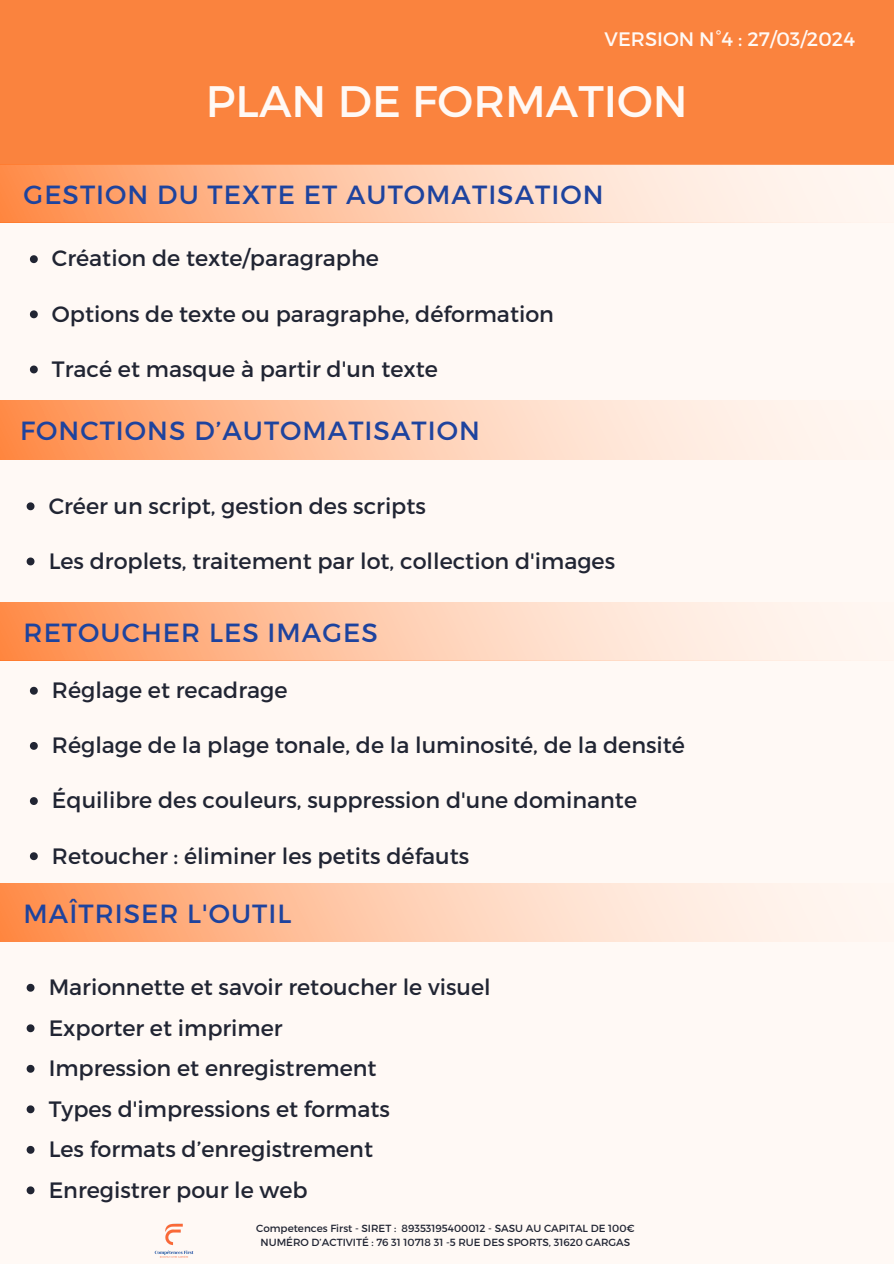
<style>
.page{position:relative;width:894px;height:1264px;background:#fff}
.page>*{position:absolute;margin:0;border:0;box-sizing:border-box;transform-origin:0 0}
.t1{font:43.95px "Montserrat";color:#fff9f5}
.t2{font:26.25px "Montserrat";letter-spacing:.04em;color:#1e439e}
.t3{font:22.2px "Montserrat";color:#212533}
.t4{font:19.5px "Montserrat";color:#fff9f5}
.t5{font:10.35px "Montserrat";color:#212533}
</style>
<div class="page">
<div style="left:0;top:0;width:893px;height:1263px;background:#fff9f5"></div>
<div style="left:0;top:0;width:893px;height:165px;background:#fa833e"></div>
<svg style="left:0;top:165px;width:795px;height:57px;background:#ffc8a9"></svg>
<svg style="left:30px;top:255px;width:8px;height:8px"></svg>
<svg style="left:30px;top:310px;width:8px;height:8px"></svg>
<svg style="left:30px;top:365px;width:8px;height:8px"></svg>
<svg style="left:0;top:400px;width:796px;height:60px;background:#ffc8a9"></svg>
<svg style="left:27px;top:502px;width:7px;height:8px"></svg>
<svg style="left:27px;top:557px;width:7px;height:8px"></svg>
<svg style="left:0;top:602px;width:795px;height:58px;background:#ffc8a9"></svg>
<svg style="left:30px;top:686px;width:8px;height:8px"></svg>
<svg style="left:30px;top:742px;width:8px;height:7px"></svg>
<svg style="left:30px;top:797px;width:8px;height:8px"></svg>
<svg style="left:30px;top:852px;width:8px;height:8px"></svg>
<svg style="left:0;top:883px;width:795px;height:58px;background:#ffc8a9"></svg>
<svg style="left:27px;top:983px;width:7px;height:8px"></svg>
<svg style="left:27px;top:1024px;width:7px;height:8px"></svg>
<svg style="left:27px;top:1064px;width:7px;height:8px"></svg>
<svg style="left:27px;top:1105px;width:7px;height:8px"></svg>
<svg style="left:27px;top:1145px;width:7px;height:8px"></svg>
<svg style="left:27px;top:1186px;width:7px;height:8px"></svg>
<img style="left:154px;top:1223px;width:40px;height:35px">
<p class="t4" style="left:604px;top:27px;width:252px">VERSION N°4 : 27/03/2024</p>
<h4 class="t1" style="left:206px;top:72px;width:483px">PLAN DE FORMATION</h4>
<p class="t2" style="left:24px;top:177px;width:581px">GESTION DU TEXTE ET AUTOMATISATION</p>
<h1 class="t3" style="left:52px;top:244px;width:328px">Création de texte/paragraphe</h1>
<p class="t3" style="left:52px;top:299px;width:503px">Options de texte ou paragraphe, déformation</p>
<p class="t3" style="left:52px;top:354px;width:387px">Tracé et masque à partir d'un texte</p>
<p class="t2" style="left:20px;top:414px;width:461px">FONCTIONS D’AUTOMATISATION</p>
<p class="t3" style="left:49px;top:491px;width:378px">Créer un script, gestion des scripts</p>
<p class="t3" style="left:49px;top:546px;width:568px">Les droplets, traitement par lot, collection d'images</p>
<h2 class="t2" style="left:24px;top:615px;width:355px">RETOUCHER LES IMAGES</h2>
<p class="t3" style="left:52px;top:675px;width:237px">Réglage et recadrage</p>
<p class="t3" style="left:52px;top:731px;width:634px">Réglage de la plage tonale, de la luminosité, de la densité</p>
<p class="t3" style="left:52px;top:786px;width:586px">Équilibre des couleurs, suppression d'une dominante</p>
<p class="t3" style="left:52px;top:841px;width:419px">Retoucher : éliminer les petits défauts</p>
<p class="t2" style="left:24px;top:896px;width:269px">MAÎTRISER L'OUTIL</p>
<p class="t3" style="left:49px;top:972px;width:443px">Marionnette et savoir retoucher le visuel</p>
<p class="t3" style="left:49px;top:1013px;width:235px">Exporter et imprimer</p>
<p class="t3" style="left:49px;top:1053px;width:329px">Impression et enregistrement</p>
<p class="t3" style="left:49px;top:1094px;width:342px">Types d'impressions et formats</p>
<p class="t3" style="left:49px;top:1134px;width:326px">Les formats d’enregistrement</p>
<h2 class="t3" style="left:49px;top:1175px;width:260px">Enregistrer pour le web</h2>
<p class="t5" style="left:256px;top:1220px;width:380px">Competences First - SIRET : 89353195400012 - SASU AU CAPITAL DE 100€</p>
<p class="t5" style="left:260px;top:1235px;width:371px">NUMÉRO D’ACTIVITÉ : 76 31 10718 31 -5 RUE DES SPORTS, 31620 GARGAS</p>
</div>
